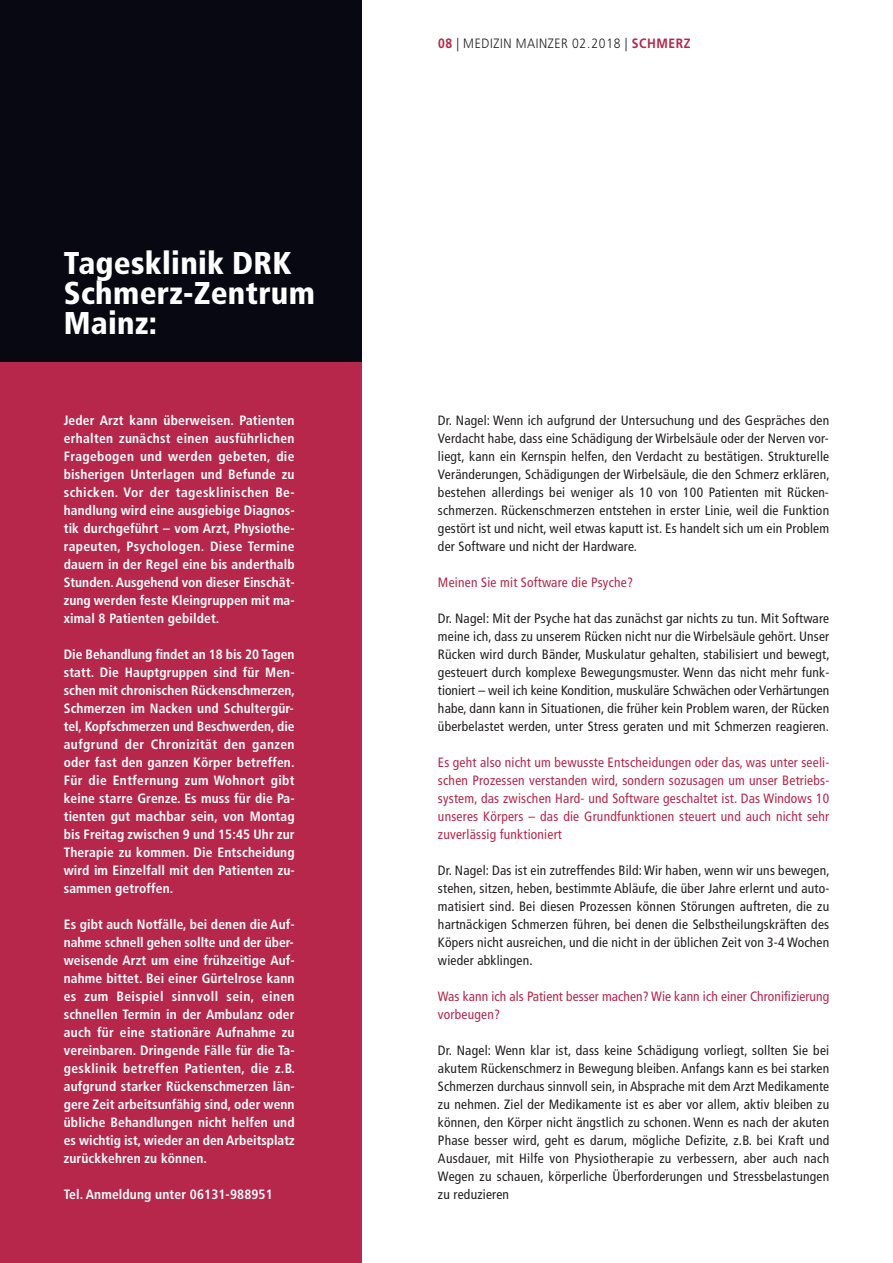
<style>
.page{position:relative;width:893px;height:1263px;background:#fff}
.page>*{position:absolute;margin:0;border:0;box-sizing:border-box;transform-origin:0 0}
.t1{font:900 condensed 31.5px/30px "Frutiger LT";letter-spacing:.01em;color:#fff}
.t2{font:condensed 13.5px/18px "Frutiger LT";letter-spacing:.015em;color:#231f20;text-align:justify}
.t3{font:700 condensed 13.5px/18px "Frutiger LT";letter-spacing:.01em;color:#fff;text-align:justify}
.t4{font:condensed 13.5px/18px "Frutiger LT";letter-spacing:.015em;color:#b6274b;text-align:justify}
.t5{font:300 13.5px "Frutiger LT";letter-spacing:.05em;color:#231f20;scale:.9 1}
.s1{font-weight:700;color:#b6274b}
</style>
<div class="page">
<div style="left:0;top:361px;width:361px;height:902px;background:#b6274b"></div>
<div style="left:0;top:0;width:361px;height:361px;background:#080813"></div>
<h1 class="t1" style="left:64px;top:250px;width:253px">Tagesklinik DRK<br>Schmerz-Zentrum<br>Mainz:</h1>
<p class="t3" style="left:64px;top:412px;width:232px">Jeder Arzt kann überweisen. Patienten erhalten zunächst einen ausführlichen Fragebogen und werden gebeten, die bisherigen Unterlagen und Befunde zu schicken. Vor der tagesklinischen Be&shy;handlung wird eine ausgiebige Diagnos&shy;tik durchgeführt – vom Arzt, Physiothe&shy;rapeuten, Psychologen. Diese Termine dauern in der Regel eine bis anderthalb Stunden.Ausgehend von dieser Einschät&shy;zung werden feste Kleingruppen mit ma&shy;ximal 8 Patienten gebildet.</p>
<p class="t3" style="left:64px;top:646px;width:233px">Die Behandlung findet an 18 bis 20 Tagen statt. Die Hauptgruppen sind für Men&shy;schen mit chronischen Rückenschmerzen, Schmerzen im Nacken und Schultergür&shy;tel, Kopfschmerzen und Beschwerden, die aufgrund der Chronizität den ganzen oder fast den ganzen Körper betreffen.<br>Für die Entfernung zum Wohnort gibt keine starre Grenze. Es muss für die Pa&shy;tienten gut machbar sein, von Montag bis Freitag zwischen 9 und 15:45 Uhr zur Therapie zu kommen. Die Entscheidung wird im Einzelfall mit den Patienten zu&shy;sammen getroffen.</p>
<p class="t3" style="left:64px;top:916px;width:233px">Es gibt auch Notfälle, bei denen die Auf&shy;nahme schnell gehen sollte und der über&shy;weisende Arzt um eine frühzeitige Auf&shy;nahme bittet. Bei einer Gürtelrose kann es zum Beispiel sinnvoll sein, einen schnellen Termin in der Ambulanz oder auch für eine stationäre Aufnahme zu vereinbaren. Dringende Fälle für die Ta&shy;gesklinik betreffen Patienten, die z.B. aufgrund starker Rückenschmerzen län&shy;gere Zeit arbeitsunfähig sind, oder wenn übliche Behandlungen nicht helfen und es wichtig ist, wieder an den Arbeitsplatz zurückkehren zu können.</p>
<p class="t3" style="left:64px;top:1186px;width:210px">Tel. Anmeldung unter 06131-988951</p>
<p class="t5" style="left:438px;top:38px;width:282px"><span class="s1">08</span> | MEDIZIN MAINZER 02.2018 | <span class="s1">SCHMERZ</span></p>
<p class="t2" style="left:438px;top:412px;width:393px">Dr. Nagel: Wenn ich aufgrund der Untersuchung und des Gespräches den Verdacht habe, dass eine Schädigung der Wirbelsäule oder der Nerven vor&shy;liegt, kann ein Kernspin helfen, den Verdacht zu bestätigen. Strukturelle Veränderungen, Schädigungen der Wirbelsäule, die den Schmerz erklären, bestehen allerdings bei weniger als 10 von 100 Patienten mit Rücken&shy;schmerzen. Rückenschmerzen entstehen in erster Linie, weil die Funktion gestört ist und nicht, weil etwas kaputt ist. Es handelt sich um ein Problem der Software und nicht der Hardware.</p>
<p class="t4" style="left:438px;top:574px;width:197px">Meinen Sie mit Software die Psyche?</p>
<p class="t2" style="left:438px;top:610px;width:393px">Dr. Nagel: Mit der Psyche hat das zunächst gar nichts zu tun. Mit Software meine ich, dass zu unserem Rücken nicht nur die Wirbelsäule gehört. Unser Rücken wird durch Bänder, Muskulatur gehalten, stabilisiert und bewegt, gesteuert durch komplexe Bewegungsmuster. Wenn das nicht mehr funk&shy;tioniert – weil ich keine Kondition, muskuläre Schwächen oder Verhärtungen habe, dann kann in Situationen, die früher kein Problem waren, der Rücken überbelastet werden, unter Stress geraten und mit Schmerzen reagieren.</p>
<p class="t4" style="left:438px;top:754px;width:393px">Es geht also nicht um bewusste Entscheidungen oder das, was unter seeli&shy;schen Prozessen verstanden wird, sondern sozusagen um unser Betriebs&shy;system, das zwischen Hard- und Software geschaltet ist. Das Windows 10 unseres Körpers – das die Grundfunktionen steuert und auch nicht sehr zuverlässig funktioniert</p>
<p class="t2" style="left:438px;top:862px;width:393px">Dr. Nagel: Das ist ein zutreffendes Bild:Wir haben, wenn wir uns bewegen, stehen, sitzen, heben, bestimmte Abläufe, die über Jahre erlernt und auto&shy;matisiert sind. Bei diesen Prozessen können Störungen auftreten, die zu hartnäckigen Schmerzen führen, bei denen die Selbstheilungskräften des Köpers nicht ausreichen, und die nicht in der üblichen Zeit von 3-4 Wochen wieder abklingen.</p>
<p class="t4" style="left:438px;top:988px;width:393px">Was kann ich als Patient besser machen? Wie kann ich einer Chronifizierung vorbeugen?</p>
<p class="t2" style="left:438px;top:1042px;width:393px">Dr. Nagel: Wenn klar ist, dass keine Schädigung vorliegt, sollten Sie bei akutem Rückenschmerz in Bewegung bleiben. Anfangs kann es bei starken Schmerzen durchaus sinnvoll sein, in Absprache mit dem Arzt Medikamente zu nehmen. Ziel der Medikamente ist es aber vor allem, aktiv bleiben zu können, den Körper nicht ängstlich zu schonen. Wenn es nach der akuten Phase besser wird, geht es darum, mögliche Defizite, z.B. bei Kraft und Ausdauer, mit Hilfe von Physiotherapie zu verbessern, aber auch nach Wegen zu schauen, körperliche Überforderungen und Stressbelastungen zu reduzieren</p>
</div>
